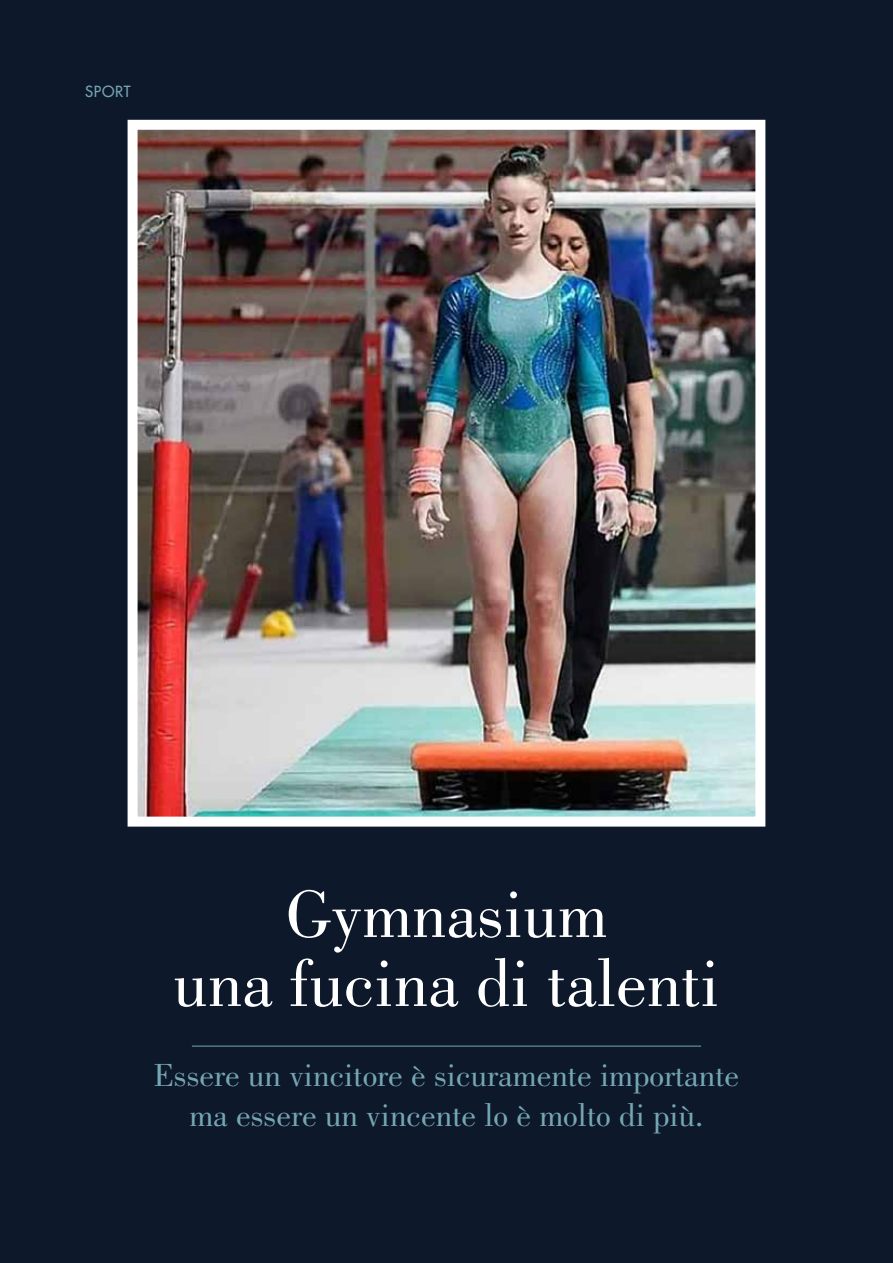
<style>
.page{position:relative;width:893px;height:1263px;background:#0d182a}
.page>*{position:absolute;margin:0;border:0;box-sizing:border-box;transform-origin:0 0}
.t1{font:69px/69px "Bodoni Std";color:#fff;text-align:center}
.t2{font:33px/39.6px "Bodoni Std";color:#75a6b4;text-align:center}
.t3{font:500 15px "Futura Std";letter-spacing:.05em;color:#76a6b4}
</style>
<div class="page">
<img style="left:139px;top:131px;width:615px;height:685px">
<div style="left:128px;top:120px;width:637px;height:707px;border:10px solid #fff"></div>
<hr style="left:192px;top:1046px;width:509px;height:1px;background:#76a6b4">
<p class="t3" style="left:85px;top:82px;width:47px">SPORT</p>
<h1 class="t1" style="left:173px;top:880px;width:548px">Gymnasium<br>una fucina di talenti</h1>
<p class="t2" style="left:154px;top:1056px;width:587px">Essere un vincitore è sicuramente importante ma essere un vincente lo è molto di più.</p>
</div>
